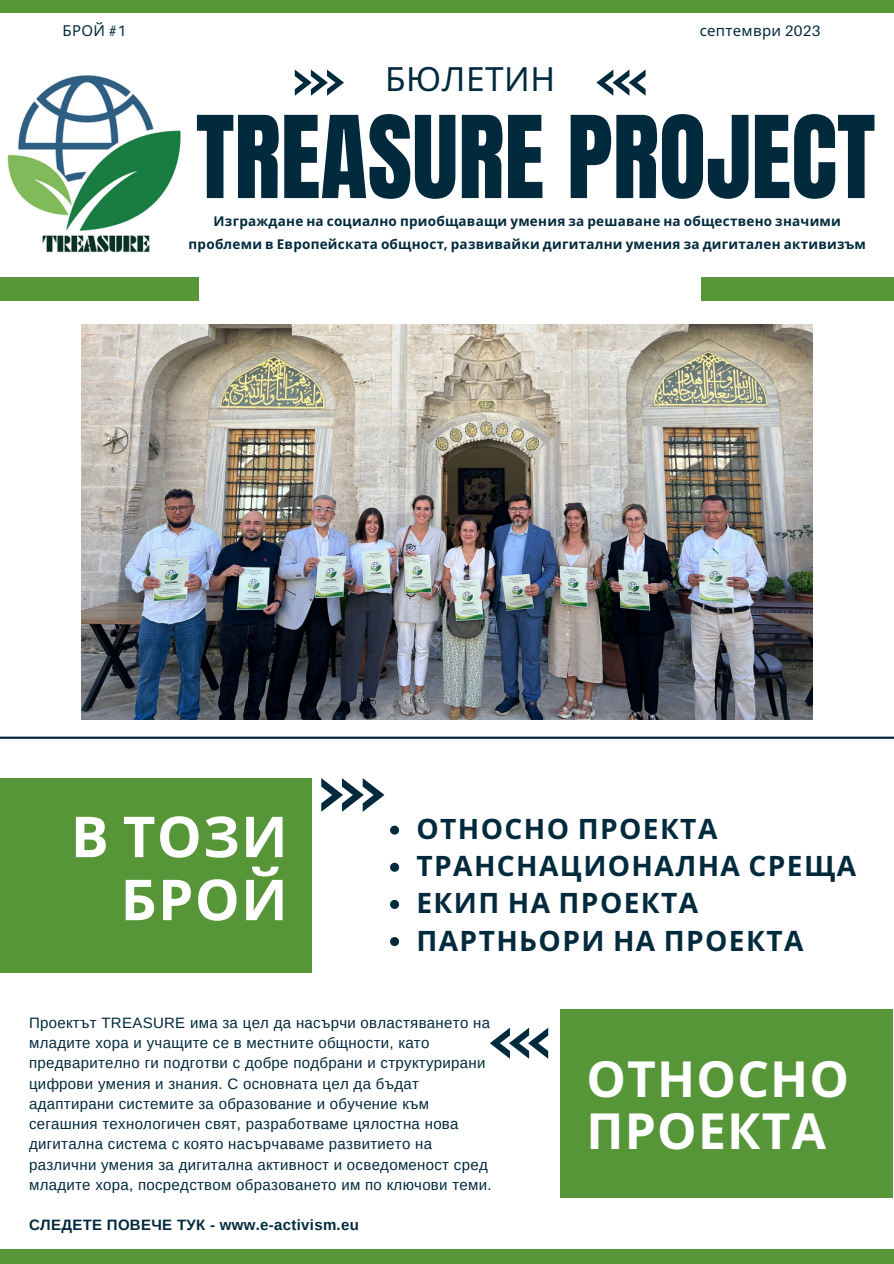
<style>
.page{position:relative;width:894px;height:1264px;background:#fff}
.page>*{position:absolute;margin:0;border:0;box-sizing:border-box;transform-origin:0 0}
.t1{font:96.9px "Anton";color:#022a3d}
.t2{font:700 56.4px/63px "Noto Sans";letter-spacing:.025em;color:#fff;text-align:right}
.t3{font:700 49.8px/51.8px "Noto Sans";letter-spacing:.025em;color:#fff}
.t4{font:33.3px "Noto Sans";letter-spacing:.015em;color:#022a3d}
.t5{font:700 28.05px "Noto Sans";letter-spacing:.05em;color:#022a3d}
.t6{font:15px/20.2px "Arimo";letter-spacing:.02em;color:#022a3d}
.t7{font:700 15px "Arimo";letter-spacing:.02em;color:#022a3d}
.t8{font:15px "Noto Sans";letter-spacing:.015em;color:#022a3d}
.t9{font:700 13.5px "Noto Sans";letter-spacing:.015em;color:#022a3d}
.s1{font-family:"Aileron"}
</style>
<div class="page">
<div style="left:0;top:778px;width:311px;height:194px;background:#569639"></div>
<div style="left:0;top:277px;width:199px;height:23px;background:#569639"></div>
<div style="left:700px;top:277px;width:193px;height:23px;background:#569639"></div>
<div style="left:560px;top:1009px;width:333px;height:188px;background:#569639"></div>
<svg style="left:490px;top:1027px;width:58px;height:31px"></svg>
<svg style="left:295px;top:69px;width:49px;height:26px"></svg>
<svg style="left:596px;top:69px;width:49px;height:26px"></svg>
<div style="left:0;top:0;width:893px;height:12px;background:#569639"></div>
<div style="left:0;top:1249px;width:893px;height:14px;background:#569639"></div>
<hr style="left:0;top:736px;width:893px;height:2px;background:#022a3d">
<img style="left:82px;top:324px;width:730px;height:395px">
<img style="left:7px;top:75px;width:174px;height:178px">
<svg style="left:390px;top:825px;width:9px;height:9px"></svg>
<svg style="left:390px;top:862px;width:9px;height:9px"></svg>
<svg style="left:390px;top:899px;width:9px;height:9px"></svg>
<svg style="left:390px;top:937px;width:9px;height:9px"></svg>
<svg style="left:321px;top:778px;width:63px;height:33px"></svg>
<p class="t8" style="left:62px;top:20px;width:65px">БРОЙ <span class="s1">#1</span></p>
<p class="t8" style="left:699px;top:20px;width:122px">септември <span class="s1">2023</span></p>
<h6 class="t4" style="left:385px;top:55px;width:171px">БЮЛЕТИН</h6>
<h2 class="t1" style="left:196px;top:88px;width:680px">TREASURE PROJECT</h2>
<h4 class="t9" style="left:213px;top:212px;width:628px">Изграждане на социално приобщаващи умения за решаване на обществено значими</h4>
<p class="t9" style="left:188px;top:234px;width:678px">проблеми в Европейската общност<span class="s1">,</span> развивайки дигитални умения за дигитален активизъм</p>
<p class="t2" style="left:71px;top:803px;width:218px">В ТОЗИ<br>БРОЙ</p>
<h1 class="t5" style="left:416px;top:809px;width:302px">ОТНОСНО ПРОЕКТА</h1>
<p class="t5" style="left:416px;top:846px;width:441px">ТРАНСНАЦИОНАЛНА СРЕЩА</p>
<p class="t5" style="left:416px;top:883px;width:283px">ЕКИП НА ПРОЕКТА</p>
<p class="t5" style="left:416px;top:920px;width:388px">ПАРТНЬОРИ НА ПРОЕКТА</p>
<p class="t6" style="left:29px;top:1012px;width:464px">Проектът TREASURE има за цел да насърчи овластяването на младите хора и учащите се в местните общности, като предварително ги подготви с добре подбрани и структурирани цифрови умения и знания. С основната цел да бъдат адаптирани системите за образование и обучение към сегашния технологичен свят, разработваме цялостна нова дигитална система с която насърчаваме развитието на различни умения за дигитална активност и осведоменост сред младите хора, посредством образоването им по ключови теми.</p>
<p class="t7" style="left:29px;top:1216px;width:331px">СЛЕДЕТЕ ПОВЕЧЕ ТУК - www.e-activism.eu</p>
<p class="t3" style="left:586px;top:1051px;width:264px">ОТНОСНО<br>ПРОЕКТА</p>
</div>
